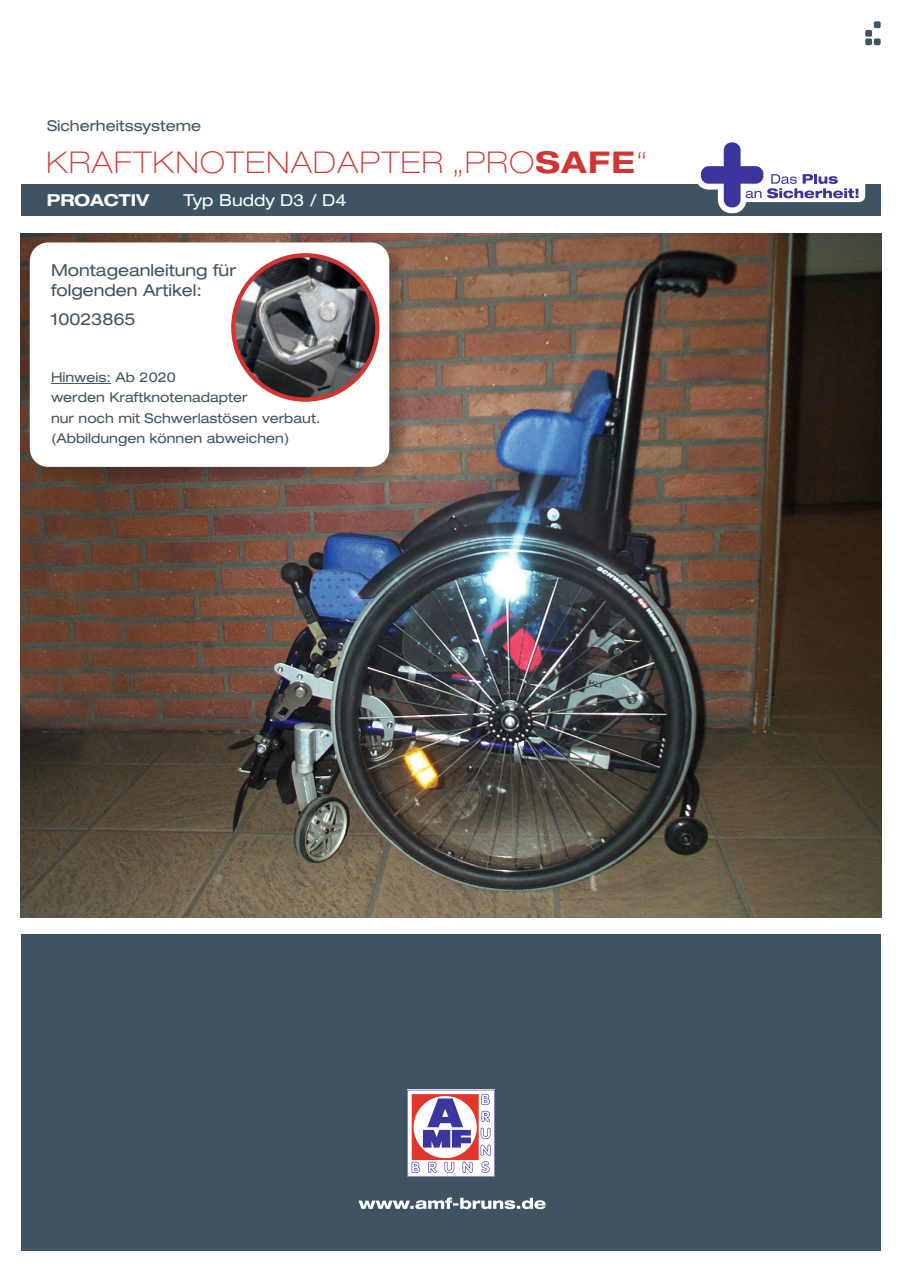
<style>
.page{position:relative;width:902px;height:1272px;background:#fff}
.page>*{position:absolute;margin:0;border:0;box-sizing:border-box;transform-origin:0 0}
.t1{font:100 expanded 30px "Helvetica Neue LT Std";letter-spacing:.05em;color:#d13431}
.t2{font:expanded 16.5px/20.2px "Helvetica Neue LT Std";color:#3f5462}
.t3{font:expanded 16.5px "Helvetica Neue LT Std";color:#fff}
.t4{font:700 expanded 16.5px "Helvetica Neue LT Std";color:#fff}
.t5{font:expanded 15px "Helvetica Neue LT Std";color:#3f5462}
.t6{font:expanded 13.5px "Helvetica Neue LT Std";color:#3f5462}
.s1{font-weight:700}
</style>
<div class="page">
<div style="left:21px;top:185px;width:859px;height:31px;background:#3f5462"></div>
<div style="left:873px;top:21px;width:7px;height:7px;background:#3f5462;border-radius:2px"></div>
<div style="left:865px;top:30px;width:7px;height:7px;background:#3f5462;border-radius:2px"></div>
<div style="left:865px;top:38px;width:7px;height:7px;background:#3f5462;border-radius:2px"></div>
<div style="left:873px;top:38px;width:7px;height:7px;background:#3f5462;border-radius:2px"></div>
<div style="left:21px;top:934px;width:859px;height:316px;background:#3f5462"></div>
<svg style="left:358px;top:1197px;width:187px;height:12px"></svg>
<svg style="left:407px;top:1089px;width:87px;height:87px;background:#ccacc2"></svg>
<div style="left:738px;top:168px;width:127px;height:34px;background:#fff;border-radius:6px"></div>
<svg style="left:695px;top:142px;width:163px;height:71px"></svg>
<div style="left:723px;top:142px;width:17px;height:65px;background:#3b359d;border-radius:8px"></div>
<div style="left:700px;top:166px;width:63px;height:18px;background:#3b359d;border-radius:8px"></div>
<img style="left:21px;top:234px;width:860px;height:683px">
<div style="left:32px;top:245px;width:376px;height:240px;background:#1c1a1b;opacity:.24"></div>
<div style="left:30px;top:242px;width:359px;height:225px;background:#fff;border-radius:18px"></div>
<hr style="left:51px;top:383px;width:60px;height:1px;background:#3f5462">
<img style="left:233px;top:255px;width:144px;height:144px;border-radius:72px">
<div style="left:231px;top:253px;width:148px;height:149px;border:4px solid #d13431;border-radius:50%"></div>
<p class="t5" style="left:47px;top:117px;width:156px">Sicherheitssysteme</p>
<h1 class="t1" style="left:46px;top:144px;width:602px">KRAFTKNOTENADAPTER „PRO<span class="s1">SAFE</span>“</h1>
<p class="t4" style="left:47px;top:190px;width:104px">PROACTIV</p>
<p class="t3" style="left:183px;top:190px;width:164px">Typ Buddy D3 / D4</p>
<p class="t2" style="left:51px;top:259px;width:186px">Montageanleitung für folgenden Artikel:</p>
<p class="t2" style="left:51px;top:308px;width:86px">10023865</p>
<p class="t6" style="left:51px;top:369px;width:126px">Hinweis: Ab 2020</p>
<p class="t6" style="left:51px;top:389px;width:198px">werden Kraftknotenadapter</p>
<p class="t6" style="left:51px;top:409px;width:271px">nur noch mit Schwerlastösen verbaut.</p>
<p class="t6" style="left:51px;top:430px;width:240px">(Abbildungen können abweichen)</p>
</div>
